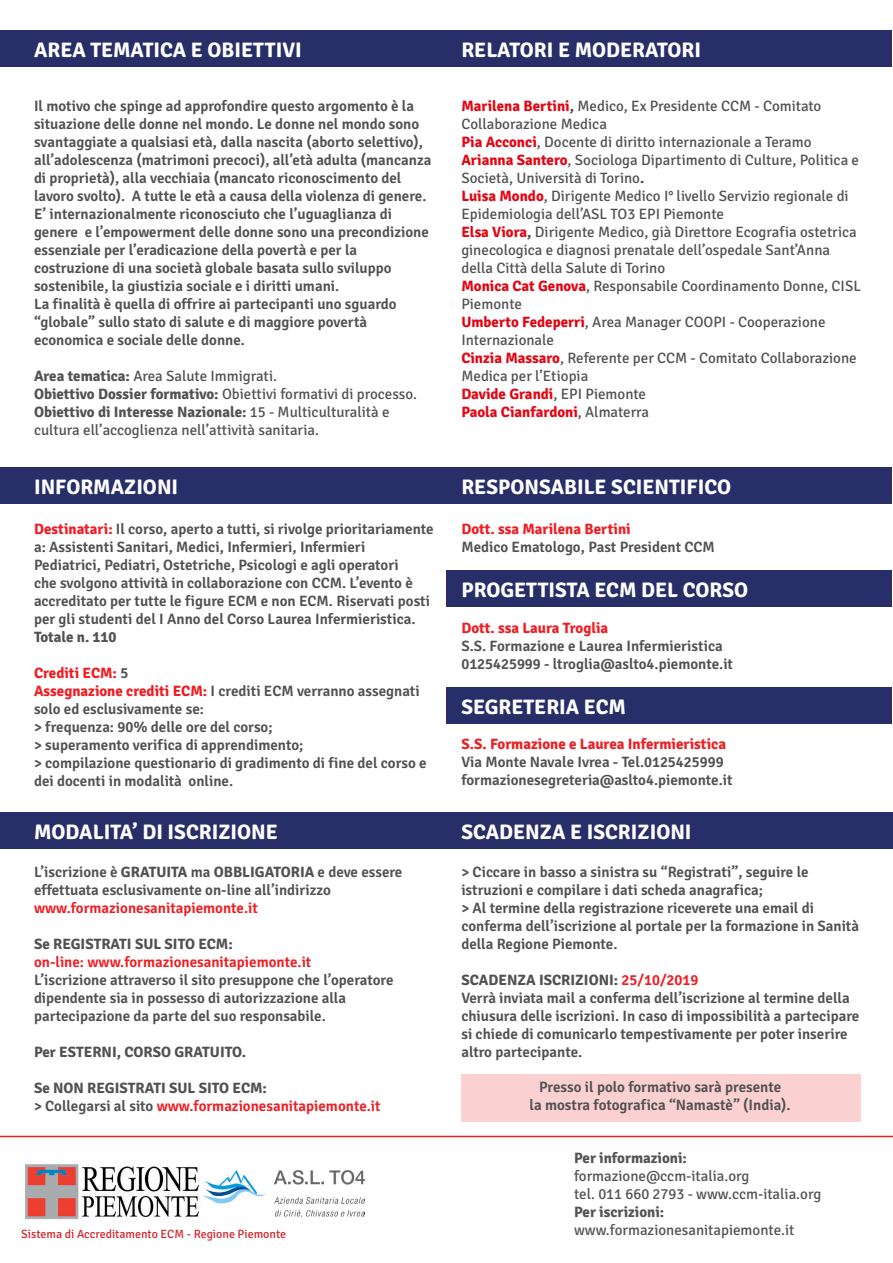
<style>
.page{position:relative;width:893px;height:1263px;background:#fff}
.page>*{position:absolute;margin:0;border:0;box-sizing:border-box;transform-origin:0 0}
.t1{font:700 21px "Signika";color:#fff}
.t2{font:600 15px/18px "Signika";color:#525151}
.t3{font:15px/18px "Signika";color:#525151}
.t4{font:600 15px "Signika";color:#ee1d23}
.t5{font:15px/18px "Signika";color:#535355}
.t6{font:700 15px "Signika";color:#ee1d23}
.t7{font:700 15px "Signika";color:#525151}
.t8{font:700 15px "Signika";color:#e30513}
.t9{font:700 15px "Signika";color:#535355}
.t10{font:12px "Signika";color:#d1232a}
.s1{font-weight:700}
.s2{font-weight:700;color:#ee1d23}
.s3{font-weight:600;color:#525151}
.s4{color:#525151}
.s5{font-weight:700;color:#e30513}
.s6{font-weight:400;color:#525151}
.s7{color:#ee1d23}
</style>
<div class="page">
<div style="left:461px;top:1074px;width:400px;height:47px;background:#fbd0d1"></div>
<div style="left:446px;top:570px;width:446px;height:37px;background:#272e68"></div>
<div style="left:446px;top:687px;width:446px;height:37px;background:#272e68"></div>
<div style="left:0;top:812px;width:892px;height:36px;background:#272e68"></div>
<div style="left:1px;top:31px;width:891px;height:36px;background:#272e68"></div>
<div style="left:1px;top:467px;width:891px;height:37px;background:#272e68"></div>
<img style="left:203px;top:1170px;width:162px;height:47px">
<img style="left:25px;top:1164px;width:175px;height:56px">
<hr style="left:0;top:1136px;width:893px;height:1px;background:#ee1d23">
<p class="t1" style="left:34px;top:38px;width:269px">AREA TEMATICA E OBIETTIVI</p>
<p class="t1" style="left:461px;top:38px;width:241px">RELATORI E MODERATORI</p>
<p class="t2" style="left:34px;top:97px;width:399px">Il motivo che spinge ad approfondire questo argomento è la situazione delle donne nel mondo. Le donne nel mondo sono svantaggiate a qualsiasi età, dalla nascita (aborto selettivo), all’adolescenza (matrimoni precoci), all’età adulta (mancanza di proprietà), alla vecchiaia (mancato riconoscimento del lavoro svolto). A tutte le età a causa della violenza di genere.<br>E’ internazionalmente riconosciuto che l’uguaglianza di genere e l’empowerment delle donne sono una precondizione essenziale per l’eradicazione della povertà e per la costruzione di una società globale basata sullo sviluppo sostenibile, la giustizia sociale e i diritti umani.</p>
<p class="t2" style="left:34px;top:295px;width:364px">La finalità è quella di offrire ai partecipanti uno sguardo “globale” sullo stato di salute e di maggiore povertà economica e sociale delle donne.</p>
<p class="t3" style="left:34px;top:367px;width:245px"><span class="s1">Area tematica:</span> Area Salute Immigrati.</p>
<p class="t3" style="left:34px;top:385px;width:385px"><span class="s1">Obiettivo Dossier formativo:</span> Obiettivi formativi di processo.</p>
<p class="t3" style="left:34px;top:403px;width:357px"><span class="s1">Obiettivo di Interesse Nazionale:</span> 15 - Multiculturalità e cultura ell’accoglienza nell’attività sanitaria.</p>
<p class="t1" style="left:34px;top:475px;width:146px">INFORMAZIONI</p>
<p class="t2" style="left:34px;top:520px;width:401px"><span class="s2">Destinatari:</span> Il corso, aperto a tutti, si rivolge prioritariamente a: Assistenti Sanitari, Medici, Infermieri, Infermieri Pediatrici, Pediatri, Ostetriche, Psicologi e agli operatori<br>che svolgono attività in collaborazione con CCM. L’evento è accreditato per tutte le figure ECM e non ECM. Riservati posti per gli studenti del I Anno del Corso Laurea Infermieristica.</p>
<p class="t7" style="left:34px;top:627px;width:84px">Totale n. 110</p>
<p class="t6" style="left:34px;top:663px;width:96px">Crediti ECM: <span class="s3">5</span></p>
<p class="t2" style="left:34px;top:682px;width:387px"><span class="s2">Assegnazione crediti ECM:</span> I crediti ECM verranno assegnati solo ed esclusivamente se:</p>
<p class="t2" style="left:34px;top:718px;width:240px">&gt; frequenza: 90% delle ore del corso;</p>
<p class="t2" style="left:34px;top:736px;width:271px">&gt; superamento verifica di apprendimento;</p>
<p class="t2" style="left:34px;top:754px;width:394px">&gt; compilazione questionario di gradimento di fine del corso e dei docenti in modalità online.</p>
<p class="t1" style="left:34px;top:819px;width:245px">MODALITA’ DI ISCRIZIONE</p>
<p class="t2" style="left:34px;top:863px;width:370px">L’iscrizione è <span class="s1">GRATUITA</span> ma <span class="s1">OBBLIGATORIA</span> e deve essere effettuata esclusivamente on-line all’indirizzo</p>
<p class="t4" style="left:34px;top:899px;width:225px">www.formazionesanitapiemonte.it</p>
<p class="t7" style="left:34px;top:934px;width:200px">Se REGISTRATI SUL SITO ECM:</p>
<p class="t4" style="left:34px;top:953px;width:279px">on-line: www.formazionesanitapiemonte.it</p>
<p class="t2" style="left:34px;top:971px;width:361px">L’iscrizione attraverso il sito presuppone che l’operatore dipendente sia in possesso di autorizzazione alla partecipazione da parte del suo responsabile.</p>
<p class="t7" style="left:34px;top:1042px;width:214px">Per ESTERNI, CORSO GRATUITO.</p>
<p class="t7" style="left:34px;top:1078px;width:235px">Se NON REGISTRATI SUL SITO ECM:</p>
<p class="t4" style="left:34px;top:1097px;width:348px"><span class="s4">&gt; Collegarsi al sito</span> www.formazionesanitapiemonte.it</p>
<p class="t10" style="left:21px;top:1227px;width:266px">Sistema di Accreditamento ECM - Regione Piemonte</p>
<p class="t3" style="left:461px;top:97px;width:362px"><span class="s5">Marilena Bertini</span><span class="s1">,</span> Medico, Ex Presidente CCM - Comitato<br>Collaborazione Medica</p>
<p class="t3" style="left:461px;top:133px;width:352px"><span class="s5">Pia Acconci</span>, Docente di diritto internazionale a Teramo</p>
<p class="t3" style="left:461px;top:151px;width:399px"><span class="s5">Arianna Santero</span>, Sociologa Dipartimento di Culture, Politica e<br>Società, Università di Torino<span class="s1">.</span></p>
<p class="t3" style="left:461px;top:187px;width:389px"><span class="s5">Luisa Mondo</span>, Dirigente Medico I° livello Servizio regionale di<br>Epidemiologia dell’ASL TO3 EPI Piemonte</p>
<p class="t3" style="left:461px;top:223px;width:397px"><span class="s5">Elsa Viora</span><span class="s1">,</span> Dirigente Medico, già Direttore Ecografia ostetrica ginecologica e diagnosi prenatale dell’ospedale Sant’Anna della Città della Salute di Torino</p>
<p class="t3" style="left:461px;top:277px;width:401px"><span class="s5">Monica Cat Genova</span>, Responsabile Coordinamento Donne, CISL<br>Piemonte</p>
<p class="t3" style="left:461px;top:313px;width:366px"><span class="s5">Umberto Fedeperri</span>, Area Manager COOPI - Cooperazione<br>Internazionale</p>
<p class="t3" style="left:461px;top:349px;width:397px"><span class="s5">Cinzia Massaro</span>, Referente per CCM - Comitato Collaborazione<br>Medica per l’Etiopia</p>
<p class="t8" style="left:461px;top:385px;width:186px">Davide Grandi<span class="s6">, EPI Piemonte</span></p>
<p class="t8" style="left:461px;top:403px;width:189px">Paola Cianfardoni<span class="s6">, Almaterra</span></p>
<p class="t1" style="left:461px;top:475px;width:271px">RESPONSABILE SCIENTIFICO</p>
<p class="t6" style="left:461px;top:519px;width:171px">Dott. ssa Marilena Bertini</p>
<p class="t2" style="left:461px;top:538px;width:255px">Medico Ematologo, Past President CCM</p>
<p class="t1" style="left:461px;top:577px;width:288px">PROGETTISTA ECM DEL CORSO</p>
<p class="t6" style="left:461px;top:619px;width:148px">Dott. ssa Laura Troglia</p>
<p class="t2" style="left:461px;top:637px;width:263px">S.S. Formazione e Laurea Infermieristica</p>
<p class="t2" style="left:461px;top:655px;width:273px">0125425999 - ltroglia@aslto4.piemonte.it</p>
<p class="t1" style="left:461px;top:694px;width:166px">SEGRETERIA ECM</p>
<p class="t6" style="left:461px;top:735px;width:266px">S.S. Formazione e Laurea Infermieristica</p>
<p class="t2" style="left:461px;top:753px;width:264px">Via Monte Navale Ivrea - Tel.0125425999</p>
<p class="t2" style="left:461px;top:771px;width:273px">formazionesegreteria@aslto4.piemonte.it</p>
<p class="t1" style="left:461px;top:819px;width:232px">SCADENZA E ISCRIZIONI</p>
<p class="t2" style="left:461px;top:863px;width:349px">&gt; Ciccare in basso a sinistra su “Registrati”, seguire le istruzioni e compilare i dati scheda anagrafica;</p>
<p class="t2" style="left:461px;top:899px;width:399px">&gt; Al termine della registrazione riceverete una email di conferma dell’iscrizione al portale per la formazione in Sanità della Regione Piemonte.</p>
<p class="t2" style="left:461px;top:971px;width:400px"><span class="s1">SCADENZA ISCRIZIONI:</span> <span class="s7">25/10/2019<br></span>Verrà inviata mail a conferma dell’iscrizione al termine della chiusura delle iscrizioni. In caso di impossibilità a partecipare si chiede di comunicarlo tempestivamente per poter inserire altro partecipante.</p>
<p class="t2" style="left:539px;top:1078px;width:244px">Presso il polo formativo sarà presente</p>
<p class="t2" style="left:530px;top:1096px;width:263px">la mostra fotografica “Namastè” (India).</p>
<p class="t5" style="left:574px;top:1149px;width:177px"><span class="s1">Per informazioni: </span>formazione@ccm-italia.org</p>
<p class="t5" style="left:574px;top:1185px;width:249px">tel. 011 660 2793 - www.ccm-italia.org</p>
<p class="t9" style="left:574px;top:1203px;width:92px">Per iscrizioni:</p>
<p class="t5" style="left:574px;top:1221px;width:222px">www.formazionesanitapiemonte.it</p>
</div>
